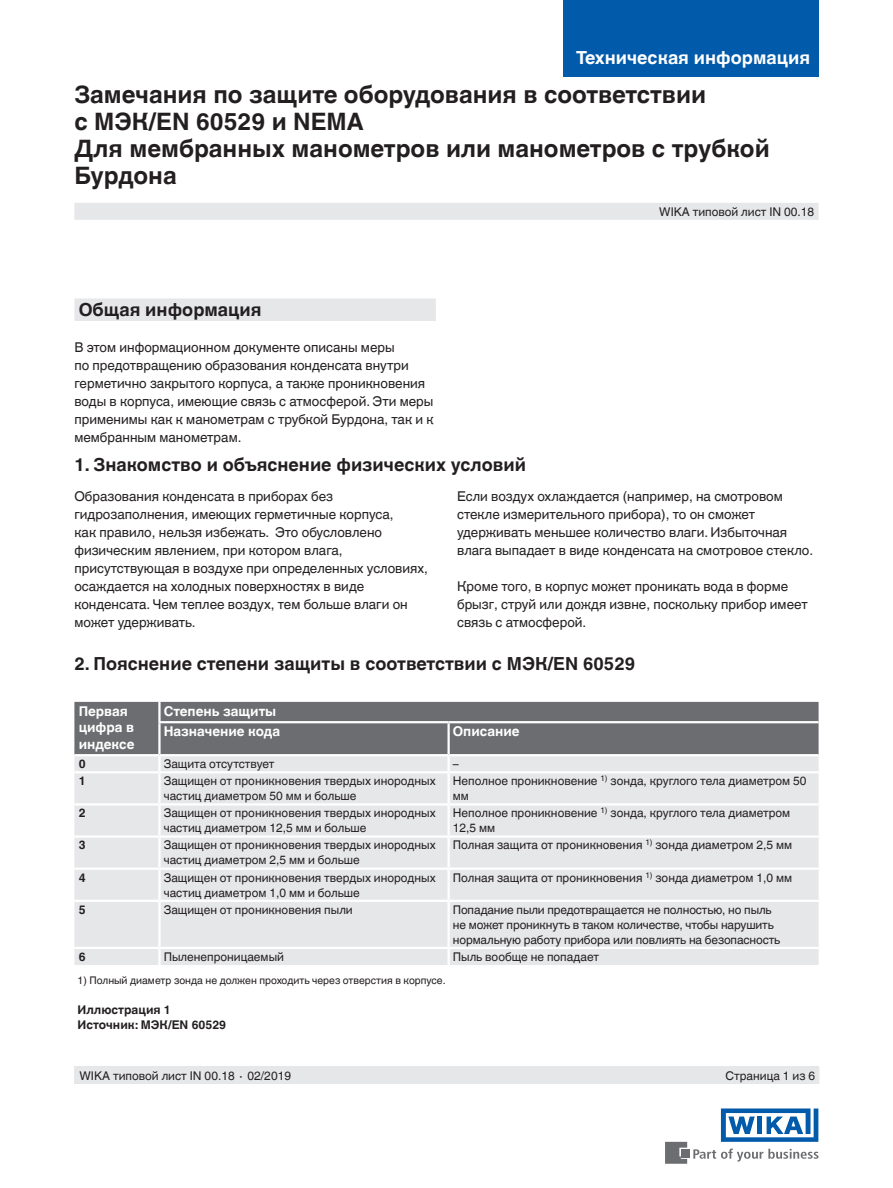
<style>
.page{position:relative;width:893px;height:1188px;background:#fff}
.page>*{position:absolute;margin:0;border:0;box-sizing:border-box;transform-origin:0 0}
.t1{font:700 24px/27px "Helvetica World";color:#231f20}
.t2{font:700 18px "Helvetica World";color:#231f20}
.t3{font:700 18px "Helvetica World";color:#fff}
.t4{font:13.5px/18px "Helvetica World";color:#231f20}
.t5{font:700 13.5px/16.5px "Helvetica World";color:#fff}
.t6{font:12px/15px "Helvetica World";color:#231f20}
.t7{font:700 12px/15px "Helvetica World";color:#231f20}
.t8{font:10.5px "Helvetica World";color:#231f20}
</style>
<div class="page">
<svg style="left:693px;top:1149px;width:126px;height:13px"></svg>
<div style="left:682px;top:1150px;width:8px;height:8px;background:#6c6d70"></div>
<svg style="left:665px;top:1142px;width:22px;height:22px"></svg>
<svg style="left:721px;top:1108px;width:97px;height:34px"></svg>
<div style="left:563px;top:0;width:256px;height:76px;background:#015aaa"></div>
<div style="left:74px;top:203px;width:745px;height:17px;background:#e6e7e9"></div>
<div style="left:74px;top:1066px;width:745px;height:18px;background:#e6e7e9"></div>
<div style="left:74px;top:298px;width:362px;height:23px;background:#e6e7e9"></div>
<div style="left:74px;top:702px;width:745px;height:52px;background:#6c6d70"></div>
<div style="left:74px;top:756px;width:745px;height:209px;background:#e6e7e9"></div>
<hr style="left:158px;top:702px;width:3px;height:19px;background:#fff">
<hr style="left:158px;top:723px;width:3px;height:31px;background:#fff">
<hr style="left:158px;top:721px;width:291px;height:2px;background:#fff">
<hr style="left:447px;top:723px;width:3px;height:31px;background:#fff">
<hr style="left:449px;top:721px;width:370px;height:2px;background:#fff">
<hr style="left:158px;top:756px;width:3px;height:15px;background:#fff">
<hr style="left:447px;top:756px;width:3px;height:15px;background:#fff">
<hr style="left:74px;top:771px;width:85px;height:2px;background:#fff">
<hr style="left:158px;top:773px;width:3px;height:30px;background:#fff">
<hr style="left:159px;top:771px;width:290px;height:2px;background:#fff">
<hr style="left:447px;top:773px;width:3px;height:30px;background:#fff">
<hr style="left:449px;top:771px;width:370px;height:2px;background:#fff">
<hr style="left:74px;top:803px;width:85px;height:3px;background:#fff">
<hr style="left:158px;top:806px;width:3px;height:29px;background:#fff">
<hr style="left:159px;top:803px;width:290px;height:3px;background:#fff">
<hr style="left:447px;top:806px;width:3px;height:29px;background:#fff">
<hr style="left:449px;top:803px;width:370px;height:3px;background:#fff">
<hr style="left:74px;top:835px;width:85px;height:3px;background:#fff">
<hr style="left:158px;top:838px;width:3px;height:30px;background:#fff">
<hr style="left:159px;top:835px;width:290px;height:3px;background:#fff">
<hr style="left:447px;top:838px;width:3px;height:30px;background:#fff">
<hr style="left:449px;top:835px;width:370px;height:3px;background:#fff">
<hr style="left:74px;top:868px;width:85px;height:2px;background:#fff">
<hr style="left:158px;top:870px;width:3px;height:30px;background:#fff">
<hr style="left:159px;top:868px;width:290px;height:2px;background:#fff">
<hr style="left:447px;top:870px;width:3px;height:30px;background:#fff">
<hr style="left:449px;top:868px;width:370px;height:2px;background:#fff">
<hr style="left:74px;top:900px;width:85px;height:2px;background:#fff">
<hr style="left:158px;top:902px;width:3px;height:45px;background:#fff">
<hr style="left:159px;top:900px;width:290px;height:2px;background:#fff">
<hr style="left:447px;top:902px;width:3px;height:45px;background:#fff">
<hr style="left:449px;top:900px;width:370px;height:2px;background:#fff">
<hr style="left:74px;top:947px;width:85px;height:2px;background:#fff">
<hr style="left:158px;top:949px;width:3px;height:16px;background:#fff">
<hr style="left:159px;top:947px;width:290px;height:2px;background:#fff">
<hr style="left:447px;top:949px;width:3px;height:16px;background:#fff">
<hr style="left:449px;top:947px;width:370px;height:2px;background:#fff">
<h2 class="t3" style="left:576px;top:47px;width:235px">Техническая информация</h2>
<h1 class="t1" style="left:74px;top:81px;width:697px">Замечания по защите оборудования в соответствии<br>с МЭК/EN 60529 и NEMA<br>Для мембранных манометров или манометров с трубкой<br>Бурдона</h1>
<h2 class="t2" style="left:79px;top:299px;width:184px">Общая информация</h2>
<p class="t4" style="left:74px;top:338px;width:361px">В этом информационном документе описаны меры<br>по предотвращению образования конденсата внутри герметично закрытого корпуса, а также проникновения воды в корпуса, имеющие связь с атмосферой. Эти меры применимы как к манометрам с трубкой Бурдона, так и к мембранным манометрам.</p>
<p class="t6" style="left:659px;top:204px;width:157px">WIKA типовой лист IN 00.18</p>
<h2 class="t2" style="left:74px;top:454px;width:453px">1. Знакомство и объяснение физических условий</h2>
<p class="t4" style="left:457px;top:487px;width:358px">Если воздух охлаждается (например, на смотровом стекле измерительного прибора), то он сможет удерживать меньшее количество влаги. Избыточная влага выпадает в виде конденсата на смотровое стекло.</p>
<p class="t4" style="left:457px;top:577px;width:352px">Кроме того, в корпус может проникать вода в форме брызг, струй или дождя извне, поскольку прибор имеет связь с атмосферой.</p>
<h2 class="t2" style="left:74px;top:654px;width:562px">2. Пояснение степени защиты в соответствии с МЭК/EN 60529</h2>
<p class="t5" style="left:79px;top:703px;width:57px">Первая цифра в индексе</p>
<p class="t5" style="left:164px;top:701px;width:118px;line-height:20.2px">Степень защиты<br>Назначение кода</p>
<p class="t4" style="left:74px;top:487px;width:355px">Образования конденсата в приборах без гидрозаполнения, имеющих герметичные корпуса,<br>как правило, нельзя избежать. Это обусловлено физическим явлением, при котором влага, присутствующая в воздухе при определенных условиях, осаждается на холодных поверхностях в виде конденсата. Чем теплее воздух, тем больше влаги он может удерживать.</p>
<p class="t5" style="left:453px;top:723px;width:68px">Описание</p>
<p class="t7" style="left:79px;top:756px;width:8px">0</p>
<p class="t6" style="left:164px;top:756px;width:112px">Защита отсутствует</p>
<p class="t6" style="left:453px;top:756px;width:7px">–</p>
<p class="t7" style="left:79px;top:774px;width:8px">1</p>
<p class="t6" style="left:164px;top:774px;width:273px">Защищен от проникновения твердых инородных частиц диаметром 50 мм и больше</p>
<p class="t6" style="left:453px;top:774px;width:355px">Неполное проникновение <sup>1)</sup> зонда, круглого тела диаметром 50 мм</p>
<p class="t7" style="left:79px;top:806px;width:8px">2</p>
<p class="t6" style="left:164px;top:806px;width:273px">Защищен от проникновения твердых инородных частиц диаметром 12,5 мм и больше</p>
<p class="t6" style="left:453px;top:806px;width:339px">Неполное проникновение <sup>1)</sup> зонда, круглого тела диаметром<br>12,5 мм</p>
<p class="t7" style="left:79px;top:838px;width:8px">3</p>
<p class="t6" style="left:164px;top:838px;width:273px">Защищен от проникновения твердых инородных частиц диаметром 2,5 мм и больше</p>
<p class="t6" style="left:453px;top:838px;width:341px">Полная защита от проникновения <sup>1)</sup> зонда диаметром 2,5 мм</p>
<p class="t7" style="left:79px;top:870px;width:8px">4</p>
<p class="t6" style="left:164px;top:870px;width:273px">Защищен от проникновения твердых инородных частиц диаметром 1,0 мм и больше</p>
<p class="t6" style="left:453px;top:870px;width:341px">Полная защита от проникновения <sup>1)</sup> зонда диаметром 1,0 мм</p>
<p class="t7" style="left:79px;top:902px;width:8px">5</p>
<p class="t6" style="left:164px;top:902px;width:191px">Защищен от проникновения пыли</p>
<p class="t6" style="left:453px;top:902px;width:329px">Попадание пыли предотвращается не полностью, но пыль не может проникнуть в таком количестве, чтобы нарушить нормальную работу прибора или повлиять на безопасность</p>
<p class="t7" style="left:79px;top:949px;width:8px">6</p>
<p class="t6" style="left:164px;top:949px;width:122px">Пыленепроницаемый</p>
<p class="t6" style="left:453px;top:949px;width:148px">Пыль вообще не попадает</p>
<p class="t8" style="left:78px;top:974px;width:370px">1) Полный диаметр зонда не должен проходить через отверстия в корпусе.</p>
<p class="t7" style="left:78px;top:1002px;width:150px">Иллюстрация 1<br>Источник: МЭК/EN 60529</p>
<p class="t6" style="left:80px;top:1068px;width:213px">WIKA типовой лист IN 00.18 ∙ 02/2019</p>
<p class="t6" style="left:725px;top:1068px;width:91px">Страница 1 из 6</p>
</div>
